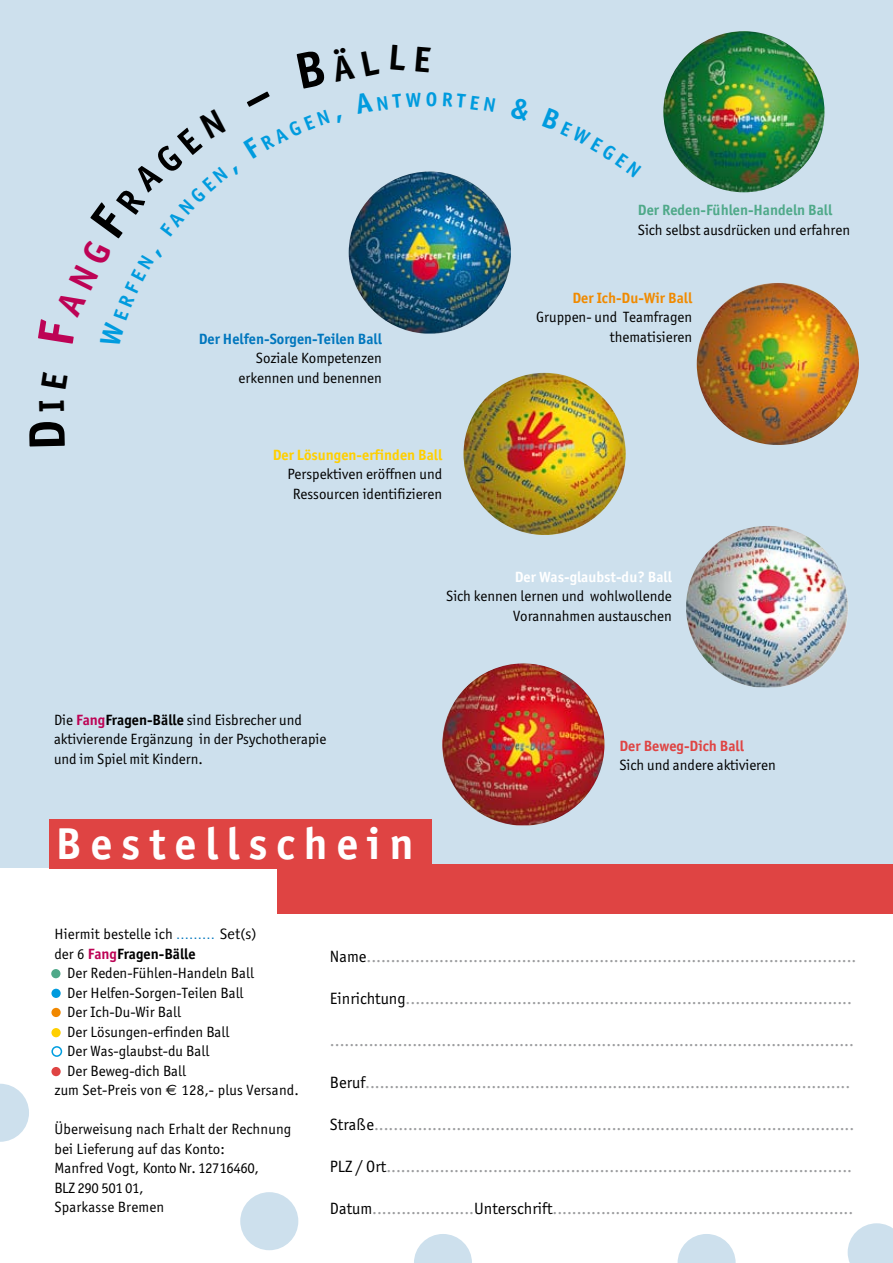
<style>
.page{position:relative;width:893px;height:1263px;background:#fff}
.page>*{position:absolute;margin:0;border:0;box-sizing:border-box;transform-origin:0 0}
.t1{font:700 45px "Officina Sans";letter-spacing:.2em;color:#fff}
.t2{font:16.5px "Officina Sans";color:#9c9d9f}
.t3{font:15px/19.5px "Officina Sans";color:#000}
.t4{font:700 15px "Officina Sans";color:#0076bd}
.t5{font:700 15px "Officina Sans";color:#4fa989}
.t6{font:700 15px "Officina Sans";color:#ffcf00}
.t7{font:700 15px "Officina Sans";color:#fff}
.t8{font:700 15px "Officina Sans";color:#f08a00}
.t9{font:700 15px "Officina Sans";color:#df4443}
.s1{font-weight:700;color:#bd0355}
.s2{font-weight:700}
.s3{font-family:"Syntax";color:#0076bd}
.s4{font-family:"Syntax"}
.s5{color:#000}
</style>
<div class="page">
<div style="left:0;top:0;width:893px;height:867px;background:#cde0ed"></div>
<div style="left:49px;top:819px;width:383px;height:50px;background:#df4443"></div>
<div style="left:277px;top:864px;width:616px;height:49px;background:#df4443"></div>
<img style="left:686px;top:526px;width:162px;height:161px">
<img style="left:349px;top:171px;width:162px;height:163px;border-radius:80px">
<img style="left:697px;top:283px;width:162px;height:162px;border-radius:81px">
<img style="left:442px;top:663px;width:162px;height:162px;border-radius:79px">
<img style="left:663px;top:31px;width:161px;height:161px;border-radius:81px">
<img style="left:463px;top:373px;width:163px;height:162px;border-radius:80px">
<svg style="left:0;top:1084px;width:29px;height:58px"></svg>
<div style="left:240px;top:1192px;width:58px;height:58px;background:#cde0ed;border-radius:50%"></div>
<svg style="left:848px;top:1223px;width:45px;height:40px;background:#d3e3ef"></svg>
<svg style="left:678px;top:1234px;width:58px;height:29px"></svg>
<svg style="left:414px;top:1234px;width:58px;height:29px"></svg>
<div style="left:51px;top:969px;width:9px;height:9px;background:#4fa989;border-radius:50%"></div>
<div style="left:51px;top:989px;width:10px;height:9px;background:#009bde;border-radius:50%"></div>
<div style="left:51px;top:1008px;width:10px;height:9px;background:#f08800;border-radius:50%"></div>
<div style="left:51px;top:1028px;width:10px;height:9px;background:#ffcf00;border-radius:50%"></div>
<div style="left:51px;top:1046px;width:11px;height:11px;border:2px solid #009ee0;border-radius:50%"></div>
<div style="left:51px;top:1067px;width:10px;height:9px;background:#df4443;border-radius:50%"></div>
<img style="left:348px;top:171px;width:88px;height:163px">
<p class="t4" style="left:199px;top:329px;width:185px">Der Helfen-Sorgen-Teilen Ball</p>
<p class="t3" style="left:239px;top:348px;width:145px;text-align:right">Soziale Kompetenzen erkennen und benennen</p>
<p class="t6" style="left:273px;top:445px;width:171px">Der Lösungen-erfinden Ball</p>
<p class="t3" style="left:287px;top:464px;width:156px;text-align:center">Perspektiven eröffnen und<br>Ressourcen identifizieren</p>
<p class="t5" style="left:638px;top:201px;width:196px">Der Reden-Fühlen-Handeln Ball</p>
<p class="t3" style="left:638px;top:220px;width:214px">Sich selbst ausdrücken und erfahren</p>
<p class="t8" style="left:572px;top:289px;width:121px">Der Ich-Du-Wir Ball</p>
<p class="t3" style="left:536px;top:308px;width:157px;text-align:right">Gruppen- und Teamfragen thematisieren</p>
<p class="t7" style="left:515px;top:567px;width:159px">Der Was-glaubst-du? Ball</p>
<p class="t3" style="left:446px;top:586px;width:227px;text-align:right">Sich kennen lernen und wohlwollende<br>Vorannahmen austauschen</p>
<p class="t3" style="left:54px;top:710px;width:274px">Die <span class="s1">Fang</span><span class="s2">Fragen-Bälle</span> sind Eisbrecher und aktivierende Ergänzung in der Psychotherapie und im Spiel mit Kindern.</p>
<h1 class="t1" style="left:56px;top:816px;width:359px">Bestellschein</h1>
<p class="t9" style="left:619px;top:736px;width:126px">Der Beweg-Dich Ball</p>
<p class="t3" style="left:619px;top:755px;width:158px">Sich und andere aktivieren</p>
<p class="t3" style="left:54px;top:924px;width:204px">Hiermit bestelle ich <span class="s3">.........</span> <span class="s4">Set(s) </span>der 6 <span class="s1">Fang</span><span class="s2">Fragen-Bälle</span></p>
<p class="t3" style="left:67px;top:963px;width:188px">Der Reden-Fühlen-Handeln Ball</p>
<p class="t3" style="left:67px;top:983px;width:178px">Der Helfen-Sorgen-Teilen Ball</p>
<p class="t3" style="left:67px;top:1002px;width:115px">Der Ich-Du-Wir Ball</p>
<p class="t3" style="left:67px;top:1022px;width:164px">Der Lösungen-erfinden Ball</p>
<p class="t3" style="left:67px;top:1041px;width:144px">Der Was-glaubst-du Ball</p>
<p class="t3" style="left:67px;top:1061px;width:120px">Der Beweg-dich Ball</p>
<p class="t3" style="left:54px;top:1080px;width:109px">zum Set-Preis von</p>
<p class="t3" style="left:182px;top:1080px;width:119px">128,- plus Versand.</p>
<p class="t3" style="left:54px;top:1119px;width:238px">Überweisung nach Erhalt der Rechnung bei Lieferung auf das Konto:<br>Manfred Vogt, Konto Nr. 12716460,<br>BLZ 290 501 01,<br>Sparkasse Bremen</p>
<p class="t2" style="left:330px;top:946px;width:528px"><span class="s5">Name</span>.....................................................................................................</p>
<p class="t2" style="left:330px;top:988px;width:523px"><span class="s5">Einrichtung</span>............................................................................................</p>
<p class="t2" style="left:330px;top:1030px;width:525px">............................................................................................................</p>
<p class="t2" style="left:330px;top:1072px;width:522px"><span class="s5">Beruf</span>....................................................................................................</p>
<p class="t2" style="left:330px;top:1114px;width:526px"><span class="s5">Straße</span>...................................................................................................</p>
<p class="t2" style="left:330px;top:1156px;width:524px"><span class="s5">PLZ / Ort</span>................................................................................................</p>
<p class="t2" style="left:330px;top:1198px;width:525px"><span class="s5">Datum</span>.....................<span class="s5">Unterschrift</span>..............................................................</p>
</div>
